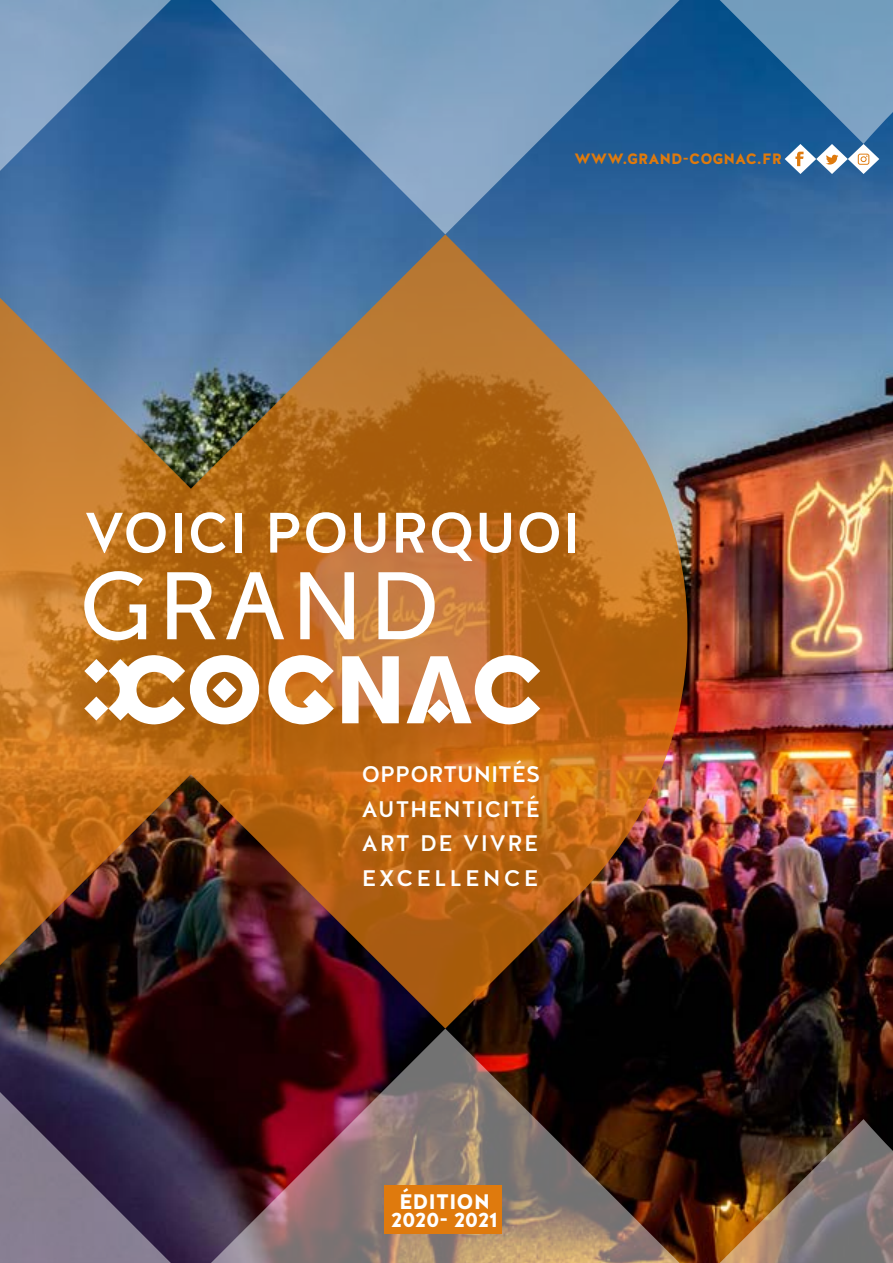
<style>
.page{position:relative;width:893px;height:1263px;background:#fff}
.page>*{position:absolute;margin:0;border:0;box-sizing:border-box;transform-origin:0 0}
.t1{font:500 56.85px "Halis GR";color:#fff}
.t2{font:500 22.5px/34.5px "Halis GR";letter-spacing:.05em;color:#fff;text-align:justify}
.t3{font:900 21px/18px "Halis GR";letter-spacing:-.01em;color:#fff;text-align:center}
.t4{font:900 15px "Halis GR";color:#df7a0d}
</style>
<div class="page">
<img style="left:0;top:0;width:893px;height:1263px">
<img style="left:0;top:234px;width:687px;height:794px">
<svg style="left:211px;top:1028px;width:469px;height:235px;background:#60413e"></svg>
<svg style="left:342px;top:656px;width:57px;height:67px"></svg>
<svg style="left:407px;top:655px;width:133px;height:69px"></svg>
<svg style="left:84px;top:655px;width:175px;height:69px"></svg>
<svg style="left:268px;top:655px;width:66px;height:69px"></svg>
<svg style="left:84px;top:571px;width:62px;height:69px"></svg>
<svg style="left:167px;top:572px;width:49px;height:67px"></svg>
<svg style="left:300px;top:572px;width:54px;height:67px"></svg>
<svg style="left:378px;top:572px;width:57px;height:67px"></svg>
<svg style="left:226px;top:572px;width:58px;height:67px"></svg>
<div style="left:384px;top:1185px;width:117px;height:48px;background:#df7a0d"></div>
<svg style="left:785px;top:144px;width:94px;height:30px"></svg>
<p class="t4" style="left:575px;top:149px;width:209px">WWW.GRAND-COGNAC.FR</p>
<h1 class="t1" style="left:84px;top:496px;width:498px">VOICI POURQUOI</h1>
<p class="t2" style="left:362px;top:758px;width:180px">OPPORTUNITÉS AUTHENTICITÉ ART DE VIVRE EXCELLENCE</p>
<p class="t3" style="left:391px;top:1193px;width:108px">ÉDITION<br>2020- 2021</p>
</div>
